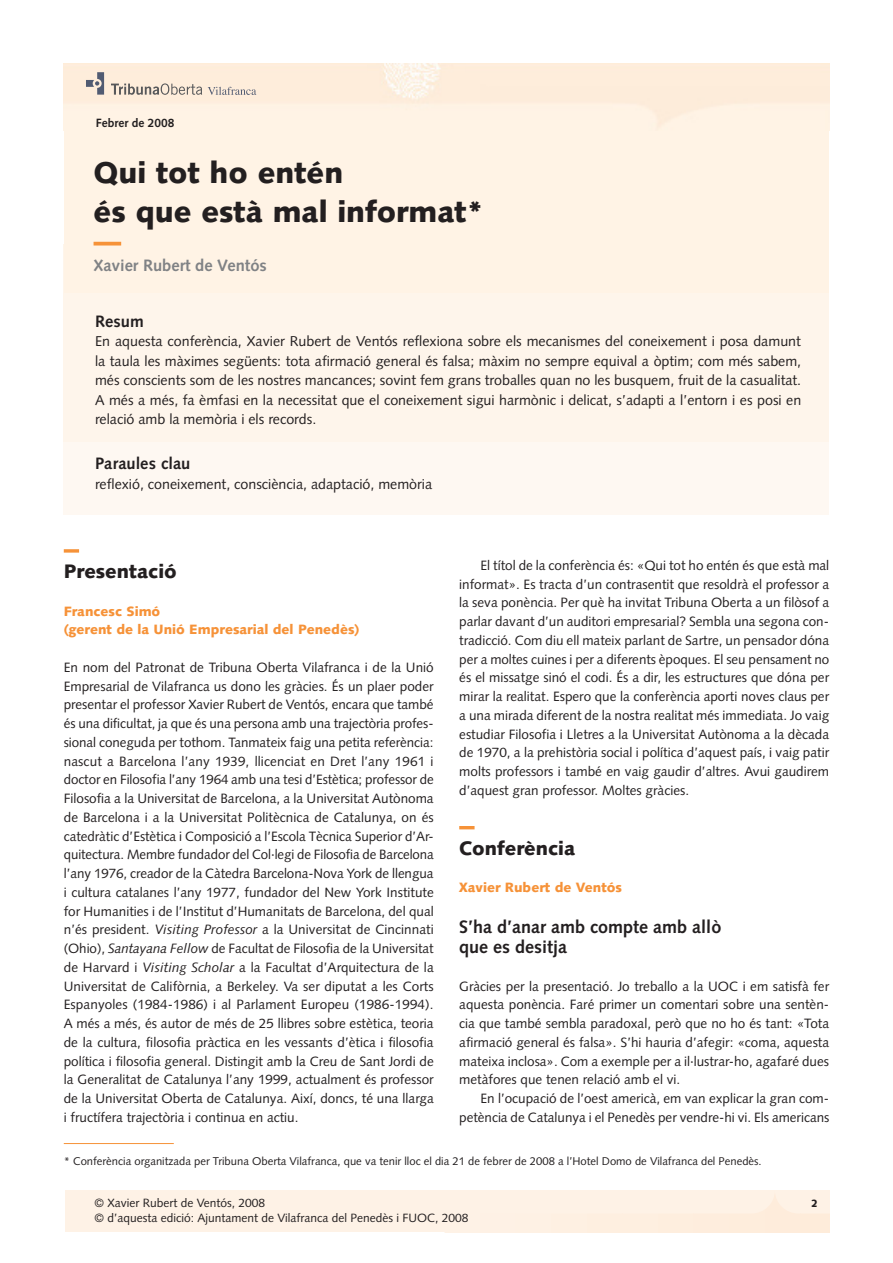
<style>
.page{position:relative;width:893px;height:1263px;background:#fff}
.page>*{position:absolute;margin:0;border:0;box-sizing:border-box;transform-origin:0 0}
.sotacitaciorecomenad{font:900 30px/39px "Syntax LT";color:#231f20}
.Título_1{font:900 19.5px "Syntax LT";color:#231f20}
.Título_2{font:700 18px/20.2px "Syntax LT";color:#231f20}
.sotacitaciorecomenad-2{font:700 16.5px "Syntax LT";color:#808285}
.PETITITOLRESUM{font:700 16.5px "Syntax LT";letter-spacing:.005em;color:#231f20}
.PARAGRAF_GENERAL{font:14.25px/19.5px "Syntax LT";color:#231f20;text-align:justify}
.PRIMER_PARAGRAF{font:13.5px/18.8px "Syntax LT";color:#231f20;text-align:justify}
.PARAGRAF_GENERAL-2{font:13.5px/18.8px "Syntax LT";color:#231f20;text-align:justify}
.Título_3{font:900 13.5px/18.8px "Syntax LT";color:#f69238}
.t1{font:12px "Syntax LT";color:#231f20}
.sotacitaciorecomenad-3{font:700 12px "Syntax LT";color:#231f20}
.NOTAS1{font:11.25px "Syntax LT";color:#231f20}
.s1{font-style:italic}
</style>
<div class="page">
<div style="left:65px;top:1191px;width:764px;height:41px;background:#fef2e6"></div>
<div style="left:551px;top:1191px;width:36px;height:22px;background:#fef0e2"></div>
<div style="left:587px;top:1191px;width:35px;height:22px;background:#feefe0"></div>
<div style="left:622px;top:1191px;width:36px;height:22px;background:#feefe0"></div>
<div style="left:64px;top:244px;width:765px;height:202px;background:#fef5eb"></div>
<div style="left:64px;top:442px;width:765px;height:73px;background:#fef8f2"></div>
<div style="left:65px;top:124px;width:764px;height:169px;background:#fff3e5"></div>
<img style="left:64px;top:64px;width:765px;height:66px">
<svg style="left:208px;top:87px;width:48px;height:8px"></svg>
<svg style="left:111px;top:83px;width:91px;height:12px"></svg>
<svg style="left:86px;top:72px;width:18px;height:23px"></svg>
<hr style="left:94px;top:242px;width:27px;height:3px;background:#f69238">
<svg style="left:64px;top:549px;width:15px;height:4px"></svg>
<hr style="left:459px;top:826px;width:16px;height:3px;background:#f69238">
<hr style="left:64px;top:1143px;width:110px;height:1px;background:#f69238">
<p class="sotacitaciorecomenad-3" style="left:96px;top:116px;width:80px">Febrer de 2008</p>
<p class="sotacitaciorecomenad" style="left:94px;top:153px;width:391px">Qui tot ho entén<br>és que està mal informat*</p>
<p class="sotacitaciorecomenad-2" style="left:94px;top:256px;width:175px">Xavier Rubert de Ventós</p>
<p class="PETITITOLRESUM" style="left:95px;top:312px;width:50px">Resum</p>
<p class="PARAGRAF_GENERAL" style="left:95px;top:332px;width:708px">En aquesta conferència, Xavier Rubert de Ventós reflexiona sobre els mecanismes del coneixement i posa damunt la taula les màximes següents: tota afirmació general és falsa; màxim no sempre equival a òptim; com més sabem, més conscients som de les nostres mancances; sovint fem grans troballes quan no les busquem, fruit de la casualitat.<br>A més a més, fa èmfasi en la necessitat que el coneixement sigui harmònic i delicat, s’adapti a l’entorn i es posi en relació amb la memòria i els records.</p>
<p class="PETITITOLRESUM" style="left:95px;top:454px;width:97px">Paraules clau</p>
<p class="PARAGRAF_GENERAL" style="left:95px;top:474px;width:339px">reflexió, coneixement, consciència, adaptació, memòria</p>
<p class="PARAGRAF_GENERAL-2" style="left:459px;top:556px;width:372px;text-indent:21px">El títol de la conferència és: «Qui tot ho entén és que està mal informat». Es tracta d’un contrasentit que resoldrà el professor a la seva ponència. Per què ha invitat Tribuna Oberta a un filòsof a parlar davant d’un auditori empresarial? Sembla una segona con&shy;tradicció. Com diu ell mateix parlant de Sartre, un pensador dóna per a moltes cuines i per a diferents èpoques. El seu pensament no és el missatge sinó el codi. És a dir, les estructures que dóna per mirar la realitat. Espero que la conferència aporti noves claus per a una mirada diferent de la nostra realitat més immediata. Jo vaig estudiar Filosofia i Lletres a la Universitat Autònoma a la dècada de 1970, a la prehistòria social i política d’aquest país, i vaig patir molts professors i també en vaig gaudir d’altres. Avui gaudirem d’aquest gran professor. Moltes gràcies.</p>
<p class="Título_1" style="left:64px;top:560px;width:115px">Presentació</p>
<p class="Título_3" style="left:64px;top:602px;width:297px">Francesc Simó<br>(gerent de la Unió Empresarial del Penedès)</p>
<p class="PRIMER_PARAGRAF" style="left:64px;top:658px;width:372px">En nom del Patronat de Tribuna Oberta Vilafranca i de la Unió Empresarial de Vilafranca us dono les gràcies. És un plaer poder presentar el professor Xavier Rubert de Ventós, encara que també és una dificultat, ja que és una persona amb una trajectòria profes&shy;sional coneguda per tothom. Tanmateix faig una petita referència: nascut a Barcelona l’any 1939, llicenciat en Dret l’any 1961 i doctor en Filosofia l’any 1964 amb una tesi d’Estètica; professor de Filosofia a la Universitat de Barcelona, a la Universitat Autònoma de Barcelona i a la Universitat Politècnica de Catalunya, on és catedràtic d’Estètica i Composició a l’Escola Tècnica Superior d’Ar&shy;quitectura. Membre fundador del Col·legi de Filosofia de Barcelona l’any 1976, creador de la Càtedra Barcelona-Nova York de llengua i cultura catalanes l’any 1977, fundador del New York Institute for Humanities i de l’Institut d’Humanitats de Barcelona, del qual n’és president. <span class="s1">Visiting Professor</span> a la Universitat de Cincinnati (Ohio), <span class="s1">Santayana Fellow</span> de Facultat de Filosofia de la Universitat de Harvard i <span class="s1">Visiting Scholar</span> a la Facultat d’Arquitectura de la Universitat de Califòrnia, a Berkeley. Va ser diputat a les Corts Espanyoles (1984-1986) i al Parlament Europeu (1986-1994).<br>A més a més, és autor de més de 25 llibres sobre estètica, teoria de la cultura, filosofia pràctica en les vessants d’ètica i filosofia política i filosofia general. Distingit amb la Creu de Sant Jordi de la Generalitat de Catalunya l’any 1999, actualment és professor de la Universitat Oberta de Catalunya. Així, doncs, té una llarga i fructífera trajectòria i continua en actiu.</p>
<p class="Título_1" style="left:459px;top:837px;width:117px">Conferència</p>
<p class="Título_3" style="left:459px;top:878px;width:164px">Xavier Rubert de Ventós</p>
<p class="Título_2" style="left:459px;top:917px;width:264px">S’ha d’anar amb compte amb allò que es desitja</p>
<p class="PRIMER_PARAGRAF" style="left:459px;top:977px;width:371px">Gràcies per la presentació. Jo treballo a la UOC i em satisfà fer aquesta ponència. Faré primer un comentari sobre una sentèn&shy;cia que també sembla paradoxal, però que no ho és tant: «Tota afirmació general és falsa». S’hi hauria d’afegir: «coma, aquesta mateixa inclosa». Com a exemple per a il·lustrar-ho, agafaré dues metàfores que tenen relació amb el vi.</p>
<p class="PARAGRAF_GENERAL-2" style="left:459px;top:1089px;width:372px;text-align:right">En l’ocupació de l’oest americà, em van explicar la gran com&shy;petència de Catalunya i el Penedès per vendre-hi vi. Els americans</p>
<p class="NOTAS1" style="left:64px;top:1154px;width:699px">* Conferència organitzada per Tribuna Oberta Vilafranca, que va tenir lloc el dia 21 de febrer de 2008 a l’Hotel Domo de Vilafranca del Penedès.</p>
<p class="t1" style="left:94px;top:1196px;width:172px">© Xavier Rubert de Ventós, 2008</p>
<p class="t1" style="left:94px;top:1210px;width:376px">© d’aquesta edició: Ajuntament de Vilafranca del Penedès i FUOC, 2008</p>
</div>
